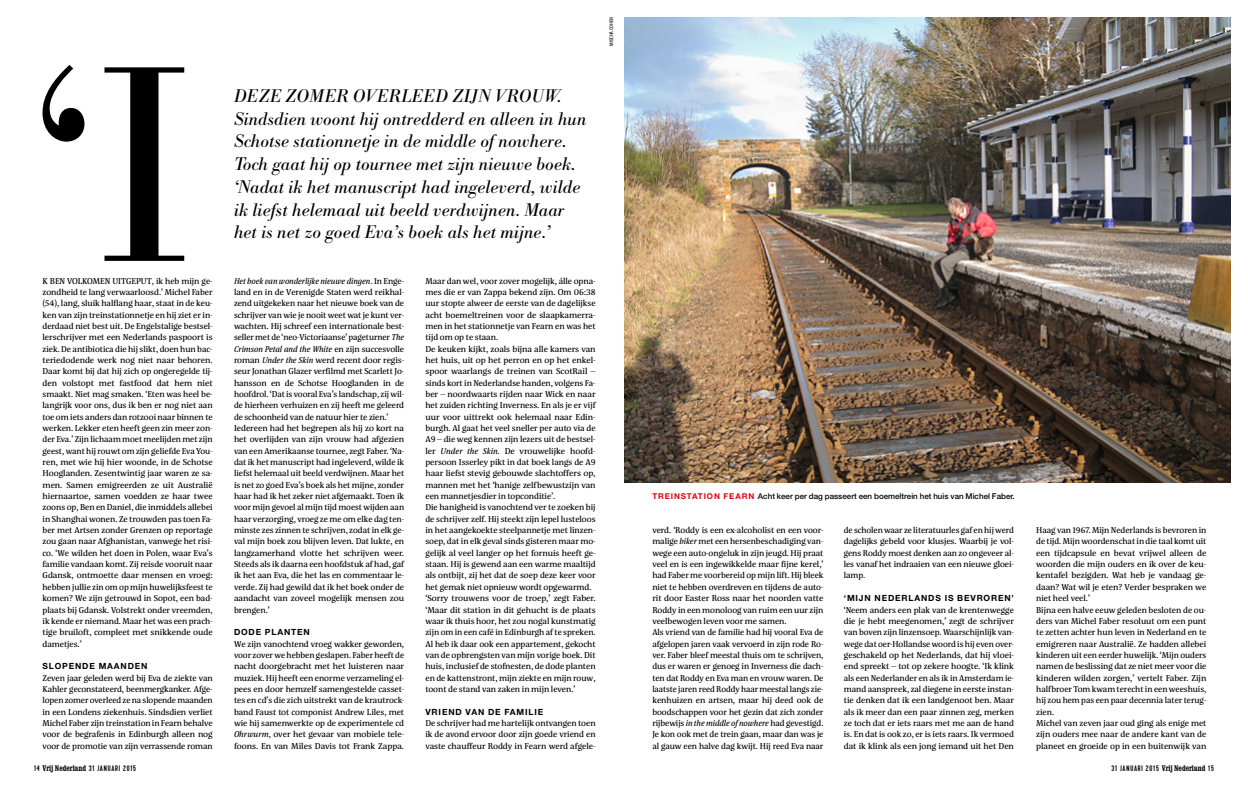
<style>
.page{position:relative;width:1248px;height:794px;background:#fff}
.page>*{position:absolute;margin:0;border:0;box-sizing:border-box;transform-origin:0 0}
.t1{font:300 274px "B Bodoni";color:#000}
.t2{font:italic 18px/22.7px "B Bodoni";letter-spacing:.01em;color:#000}
.t3{font:8.5px/11.3px "Floris Text 15 Plus 1";letter-spacing:-.005em;color:#000;text-align:justify}
.t4{font:8.5px "Floris Text Italic Plus";letter-spacing:-.01em;color:#000}
.t5{font:700 8.5px "Helvetica Neue LT Std";letter-spacing:.1em;color:#000}
.t6{font:500 8px "Helvetica Neue LT Std";color:#000}
.t7{font:8px "Kapra";letter-spacing:.1em;color:#000}
.t8{font:condensed 5px "Helvetica Neue LT Std";color:#000}
.s1{font-family:"Floris Text 15 Plus 1"}
.s2{font-family:"Floris Text Italic Plus"}
.s3{font-weight:700;color:#e3000b}
.s4{font-family:"Clarendon BT";font-weight:700;font-stretch:condensed}
</style>
<div class="page">
<img style="left:624px;top:17px;width:606px;height:465px">
<h1 class="t1" style="left:33px;top:12px;width:161px">‘I</h1>
<p class="t3" style="left:43px;top:275px;width:172px">K BEN VOLKOMEN UITGEPUT, ik heb mijn ge&shy;zondheid te lang verwaarloosd.’ Michel Faber (54), lang, sluik halflang haar, staat in de keu&shy;ken van zijn treinstationnetje en hij ziet er in&shy;derdaad niet best uit. De Engelstalige bestsel&shy;lerschrijver met een Nederlands paspoort is ziek. De antibiotica die hij slikt, doen hun bac&shy;teriedodende werk nog niet naar behoren.<br>Daar komt bij dat hij zich op ongeregelde tij&shy;den volstopt met fastfood dat hem niet smaakt. Niet mag smaken. ‘Eten was heel be&shy;langrijk voor ons, dus ik ben er nog niet aan toe om iets anders dan rotzooi naar binnen te werken. Lekker eten heeft geen zin meer zon&shy;der Eva.’ Zijn lichaam moet meelijden met zijn geest, want hij rouwt om zijn geliefde Eva You&shy;ren, met wie hij hier woonde, in de Schotse Hooglanden. Zesentwintig jaar waren ze sa&shy;men. Samen emigreerden ze uit Australië hiernaartoe, samen voedden ze haar twee zoons op, Ben en Daniel, die inmiddels allebei in Shanghai wonen. Ze trouwden pas toen Fa&shy;ber met Artsen zonder Grenzen op reportage zou gaan naar Afghanistan, vanwege het risi&shy;co. ‘We wilden het doen in Polen, waar Eva’s familie vandaan komt. Zij reisde vooruit naar Gdansk, ontmoette daar mensen en vroeg: hebben jullie zin om op mijn huwelijksfeest te komen? We zijn getrouwd in Sopot, een bad&shy;plaats bij Gdansk. Volstrekt onder vreemden, ik kende er niemand. Maar het was een prach&shy;tige bruiloft, compleet met snikkende oude dametjes.’</p>
<p class="t5" style="left:43px;top:661px;width:106px">SLOPENDE MAANDEN</p>
<p class="t3" style="left:43px;top:672px;width:172px">Zeven jaar geleden werd bij Eva de ziekte van Kahler geconstateerd, beenmergkanker. Afge&shy;lopen zomer overleed ze na slopende maanden in een Londens ziekenhuis. Sindsdien verliet Michel Faber zijn treinstation in Fearn behalve voor de begrafenis in Edinburgh alleen nog voor de promotie van zijn verrassende roman</p>
<p class="t8" style="left:608px;top:46px;width:30px;rotate:-90deg">MISCHA COHEN</p>
<p class="t2" style="left:234px;top:85px;width:354px">DEZE ZOMER OVERLEED ZIJN VROUW.<br>Sindsdien woont hij ontredderd en alleen in hun Schotse stationnetje in de middle of nowhere.<br>Toch gaat hij op tournee met zijn nieuwe boek. ‘Nadat ik het manuscript had ingeleverd, wilde ik liefst helemaal uit beeld verdwijnen. Maar het is net zo goed Eva’s boek als het mijne.’</p>
<p class="t4" style="left:234px;top:276px;width:172px">Het boek van wonderlijke nieuwe dingen<span class="s1">. In Enge-</span></p>
<p class="t3" style="left:234px;top:286px;width:172px">land en in de Verenigde Staten werd reikhal&shy;zend uitgekeken naar het nieuwe boek van de schrijver van wie je nooit weet wat je kunt ver&shy;wachten. Hij schreef een internationale best&shy;seller met de ‘neo-Victoriaanse’ pageturner <span class="s2">The</span></p>
<p class="t4" style="left:234px;top:344px;width:172px">Crimson Petal and the White <span class="s1">en zijn succesvolle</span></p>
<p class="t3" style="left:234px;top:354px;width:172px;text-align:left">roman <span class="s2">Under the Skin</span> werd recent door regis&shy;seur Jonathan Glazer verfilmd met Scarlett Jo&shy;hansson en de Schotse Hooglanden in de hoofdrol. ‘Dat is vooral Eva’s landschap, zij wil&shy;de hierheen verhuizen en zij heeft me geleerd de schoonheid van de natuur hier te zien.’ Iedereen had het begrepen als hij zo kort na het overlijden van zijn vrouw had afgezien van een Amerikaanse tournee, zegt Faber. ‘Na&shy;dat ik het manuscript had ingeleverd, wilde ik liefst helemaal uit beeld verdwijnen. Maar het is net zo goed Eva’s boek als het mijne, zonder haar had ik het zeker niet afgemaakt. Toen ik voor mijn gevoel al mijn tijd moest wijden aan haar verzorging, vroeg ze me om elke dag ten&shy;minste zes zinnen te schrijven, zodat in elk ge&shy;val mijn boek zou blijven leven. Dat lukte, en langzamerhand vlotte het schrijven weer.<br>Steeds als ik daarna een hoofdstuk af had, gaf ik het aan Eva, die het las en commentaar le&shy;verde. Zij had gewild dat ik het boek onder de aandacht van zoveel mogelijk mensen zou brengen.’</p>
<p class="t5" style="left:234px;top:627px;width:77px">DODE PLANTEN</p>
<p class="t3" style="left:234px;top:638px;width:172px">We zijn vanochtend vroeg wakker geworden, voor zover we hebben geslapen. Faber heeft de nacht doorgebracht met het luisteren naar muziek. Hij heeft een enorme verzameling el&shy;pees en door hemzelf samengestelde casset&shy;tes en cd’s die zich uitstrekt van de krautrock&shy;band Faust tot componist Andrew Liles, met wie hij samenwerkte op de experimentele cd <span class="s2">Ohrwurm</span>, over het gevaar van mobiele tele&shy;foons. En van Miles Davis tot Frank Zappa.</p>
<p class="t3" style="left:425px;top:275px;width:172px;text-align:left">Maar dan wel, voor zover mogelijk, álle opna&shy;mes die er van Zappa bekend zijn. Om 06:38 uur stopte alweer de eerste van de dagelijkse acht boemeltreinen voor de slaapkamerra&shy;men in het stationnetje van Fearn en was het tijd om op te staan.<br>De keuken kijkt, zoals bijna alle kamers van het huis, uit op het perron en op het enkel&shy;spoor waarlangs de treinen van ScotRail – sinds kort in Nederlandse handen, volgens Fa&shy;ber – noordwaarts rijden naar Wick en naar het zuiden richting Inverness. En als je er vijf uur voor uittrekt ook helemaal naar Edin&shy;burgh. Al gaat het veel sneller per auto via de A9 – die weg kennen zijn lezers uit de bestsel&shy;ler <span class="s2">Under the Skin.</span> De vrouwelijke hoofd&shy;persoon Isserley pikt in dat boek langs de A9 haar liefst stevig gebouwde slachtoffers op, mannen met het ‘hanige zelfbewustzijn van een mannetjesdier in topconditie’.<br>Die hanigheid is vanochtend ver te zoeken bij de schrijver zelf. Hij steekt zijn lepel lusteloos in het aangekoekte steelpannetje met linzen&shy;soep, dat in elk geval sinds gisteren maar mo&shy;gelijk al veel langer op het fornuis heeft ge&shy;staan. Hij is gewend aan een warme maaltijd als ontbijt, zij het dat de soep deze keer voor het gemak niet opnieuw wordt opgewarmd. ‘Sorry trouwens voor de troep,’ zegt Faber. ‘Maar dit station in dit gehucht is de plaats waar ik thuis hoor, het zou nogal kunstmatig zijn om in een café in Edinburgh af te spreken.<br>Al heb ik daar ook een appartement, gekocht van de opbrengsten van mijn vorige boek. Dit huis, inclusief de stofnesten, de dode planten en de kattenstront, mijn ziekte en mijn rouw, toont de stand van zaken in mijn leven.’</p>
<p class="t5" style="left:425px;top:706px;width:119px">VRIEND VAN DE FAMILIE</p>
<p class="t3" style="left:425px;top:717px;width:172px">De schrijver had me hartelijk ontvangen toen ik de avond ervoor door zijn goede vriend en vaste chauffeur Roddy in Fearn werd afgele-</p>
<p class="t6" style="left:652px;top:491px;width:364px"><span class="s3">TREINSTATION FEARN</span> Acht keer per dag passeert een boemeltrein het huis van Michel Faber.</p>
<p class="t3" style="left:652px;top:524px;width:173px;text-align:left">verd. ‘Roddy is een ex-alcoholist en een voor&shy;malige <span class="s2">biker</span> met een hersenbeschadiging van&shy;wege een auto-ongeluk in zijn jeugd. Hij praat veel en is een ingewikkelde maar fijne kerel,’ had Faber me voorbereid op mijn lift. Hij bleek niet te hebben overdreven en tijdens de auto&shy;rit door Easter Ross naar het noorden vatte Roddy in een monoloog van ruim een uur zijn veelbewogen leven voor me samen.<br>Als vriend van de familie had hij vooral Eva de afgelopen jaren vaak vervoerd in zijn rode Ro&shy;ver. Faber bleef meestal thuis om te schrijven, dus er waren er genoeg in Inverness die dach&shy;ten dat Roddy en Eva man en vrouw waren. De laatste jaren reed Roddy haar meestal langs zie&shy;kenhuizen en artsen, maar hij deed ook de boodschappen voor het gezin dat zich zonder rijbewijs <span class="s2">in the middle of nowhere</span> had gevestigd.<br>Je kon ook met de trein gaan, maar dan was je al gauw een halve dag kwijt. Hij reed Eva naar</p>
<p class="t3" style="left:1036px;top:524px;width:172px;text-align:left">Haag van 1967. Mijn Nederlands is bevroren in de tijd. Mijn woordenschat in die taal komt uit een tijdcapsule en bevat vrijwel alleen de woorden die mijn ouders en ik over de keu&shy;kentafel bezigden. Wat heb je vandaag ge&shy;daan? Wat wil je eten? Verder bespraken we niet heel veel.’<br>Bijna een halve eeuw geleden besloten de ou&shy;ders van Michel Faber resoluut om een punt te zetten achter hun leven in Nederland en te emigreren naar Australië. Ze hadden allebei kinderen uit een eerder huwelijk. ‘Mijn ouders namen de beslissing dat ze niet meer voor die kinderen wilden zorgen,’ vertelt Faber. Zijn halfbroer Tom kwam terecht in een weeshuis, hij zou hem pas een paar decennia later terug&shy;zien.<br>Michel van zeven jaar oud ging als enige met zijn ouders mee naar de andere kant van de planeet en groeide op in een buitenwijk van</p>
<p class="t3" style="left:843px;top:524px;width:172px">de scholen waar ze literatuurles gaf en hij werd dagelijks gebeld voor klusjes. Waarbij je vol&shy;gens Roddy moest denken aan zo ongeveer al&shy;les vanaf het indraaien van een nieuwe gloei&shy;lamp.</p>
<p class="t5" style="left:843px;top:593px;width:172px">‘MIJN NEDERLANDS IS BEVROREN’</p>
<p class="t3" style="left:843px;top:604px;width:172px">‘Neem anders een plak van de krentenwegge die je hebt meegenomen,’ zegt de schrijver van boven zijn linzensoep. Waarschijnlijk van&shy;wege dat oer-Hollandse woord is hij even over&shy;geschakeld op het Nederlands, dat hij vloei&shy;end spreekt – tot op zekere hoogte. ‘Ik klink als een Nederlander en als ik in Amsterdam ie&shy;mand aanspreek, zal diegene in eerste instan&shy;tie denken dat ik een landgenoot ben. Maar als ik meer dan een paar zinnen zeg, merken ze toch dat er iets raars met me aan de hand is. En dat is ook zo, er is iets raars. Ik vermoed dat ik klink als een jong iemand uit het Den</p>
<p class="t7" style="left:34px;top:764px;width:103px">14 <span class="s4">Vrij Nederland</span> 31 JANUARI 2015</p>
<p class="t7" style="left:1111px;top:764px;width:104px">31 JANUARI 2015 <span class="s4">Vrij Nederland</span> 15</p>
</div>
